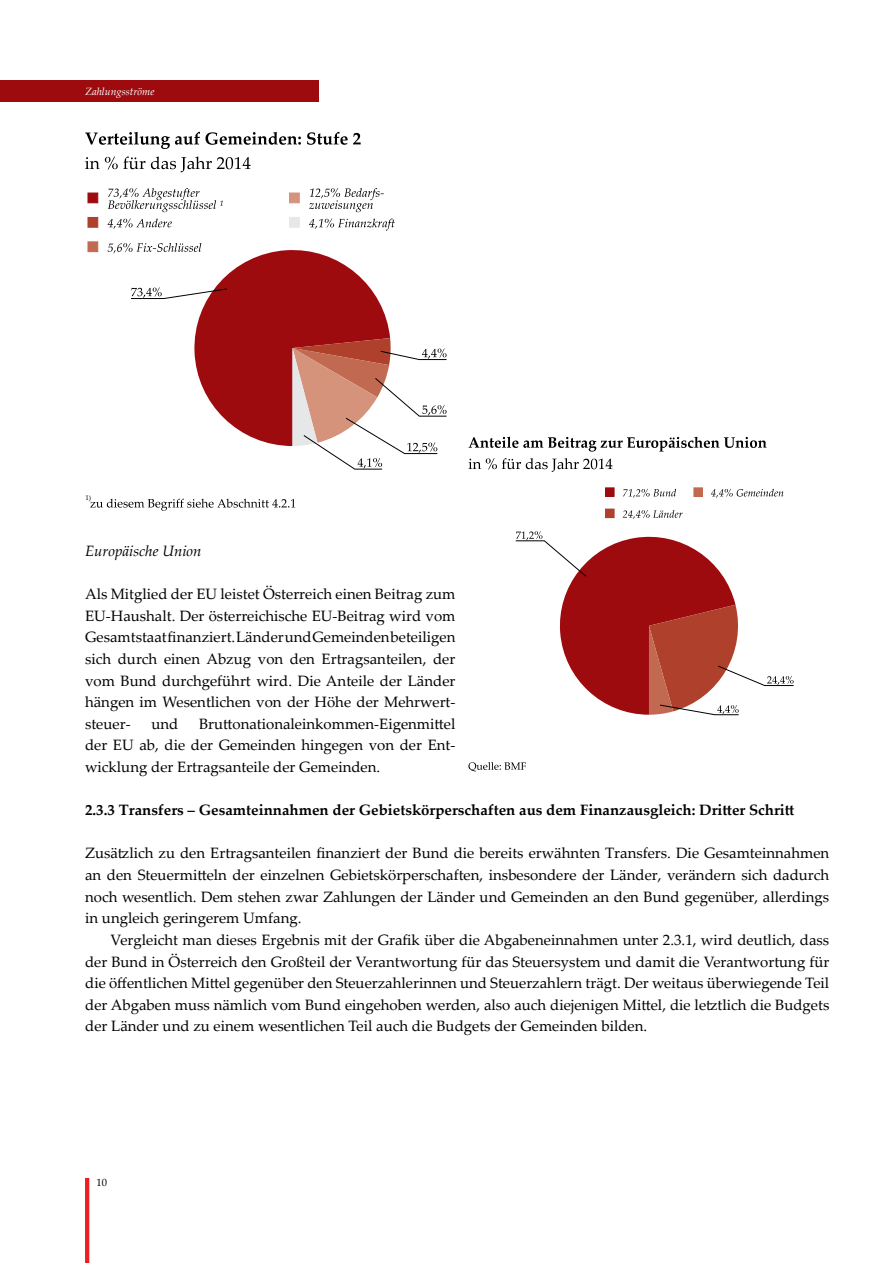
<style>
.page{position:relative;width:893px;height:1263px;background:#fff}
.page>*{position:absolute;margin:0;border:0;box-sizing:border-box;transform-origin:0 0}
.t1{font:15px/21.6px "Palatino Linotype";color:#000;text-align:justify}
.t2{font:700 15px "Palatino Linotype";color:#000}
.t3{font:italic 15px "Palatino Linotype";color:#000}
.t4{font:italic 10.5px "Palatino Linotype";color:#fff}
.t5{font:10.5px "Palatino Linotype";color:#000}
.t6{font:6.9px "Palatino Linotype";color:#000}
</style>
<div class="page">
<hr style="left:85px;top:1178px;width:4px;height:85px;background:#ed1d24">
<div style="left:0;top:81px;width:319px;height:21px;background:#9e0b0f"></div>
<svg style="left:85px;top:156px;width:165px;height:16px"></svg>
<svg style="left:85px;top:132px;width:276px;height:17px"></svg>
<svg style="left:90px;top:499px;width:205px;height:12px"></svg>
<div style="left:88px;top:193px;width:10px;height:10px;background:#9e0b0f;border:1px solid #9e0b0f"></div>
<svg style="left:108px;top:188px;width:115px;height:24px"></svg>
<div style="left:88px;top:217px;width:10px;height:10px;background:#af402b;border:1px solid #af402b"></div>
<svg style="left:108px;top:219px;width:64px;height:10px"></svg>
<div style="left:88px;top:242px;width:10px;height:10px;background:#c26951"></div>
<svg style="left:108px;top:243px;width:339px;height:227px"></svg>
<div style="left:289px;top:193px;width:11px;height:10px;background:#d5937c;border:1px solid #d5937c"></div>
<svg style="left:309px;top:188px;width:75px;height:24px"></svg>
<div style="left:289px;top:217px;width:11px;height:10px;background:#e6e7e8"></div>
<svg style="left:309px;top:219px;width:86px;height:12px"></svg>
<svg style="left:468px;top:458px;width:144px;height:14px"></svg>
<svg style="left:469px;top:437px;width:297px;height:15px"></svg>
<svg style="left:468px;top:762px;width:58px;height:9px"></svg>
<svg style="left:515px;top:531px;width:279px;height:184px"></svg>
<div style="left:606px;top:488px;width:8px;height:8px;background:#9e0b0f"></div>
<div style="left:605px;top:488px;width:9px;height:9px;border:1px solid #9e0b0f"></div>
<svg style="left:623px;top:489px;width:53px;height:9px"></svg>
<div style="left:606px;top:509px;width:8px;height:9px;background:#af402b"></div>
<div style="left:605px;top:509px;width:9px;height:9px;border:1px solid #af402b"></div>
<svg style="left:623px;top:510px;width:60px;height:9px"></svg>
<div style="left:694px;top:488px;width:8px;height:8px;background:#c26951"></div>
<div style="left:694px;top:488px;width:9px;height:9px;border:1px solid #c26951"></div>
<svg style="left:711px;top:489px;width:72px;height:9px"></svg>
<p class="t4" style="left:85px;top:84px;width:71px">Zahlungsströme</p>
<p class="t6" style="left:85px;top:493px;width:7px">1)</p>
<p class="t3" style="left:85px;top:540px;width:118px">Europäische Union</p>
<p class="t1" style="left:85px;top:583px;width:372px">Als Mitglied der EU leistet Österreich einen Beitrag zum EU-Haushalt. Der österreichische EU-Beitrag wird vom Gesamtstaatfinanziert.LänderundGemeindenbeteiligen sich durch einen Abzug von den Ertragsanteilen, der vom Bund durchgeführt wird. Die Anteile der Länder hängen im Wesentlichen von der Höhe der Mehrwert&shy;steuer-</p>
<p class="t1" style="left:85px;top:712px;width:372px;text-indent:114px">Bruttonationaleinkommen-Eigenmittel der EU ab, die der Gemeinden hingegen von der Ent&shy;wicklung der Ertragsanteile der Gemeinden.</p>
<p class="t2" style="left:85px;top:799px;width:711px">2.3.3 Transfers – Gesamteinnahmen der Gebietskörperschaften aus dem Finanzausgleich: Dritter Schritt</p>
<p class="t1" style="left:85px;top:842px;width:746px">Zusätzlich zu den Ertragsanteilen finanziert der Bund die bereits erwähnten Transfers. Die Gesamteinnahmen an den Steuermitteln der einzelnen Gebietskörperschaften, insbesondere der Länder, verändern sich dadurch noch wesentlich. Dem stehen zwar Zahlungen der Länder und Gemeinden an den Bund gegenüber, allerdings in ungleich geringerem Umfang.</p>
<p class="t1" style="left:85px;top:928px;width:746px;text-indent:26px">Vergleicht man dieses Ergebnis mit der Grafik über die Abgabeneinnahmen unter 2.3.1, wird deutlich, dass der Bund in Österreich den Großteil der Verantwortung für das Steuersystem und damit die Verantwortung für die öffentlichen Mittel gegenüber den Steuerzahlerinnen und Steuerzahlern trägt. Der weitaus überwiegende Teil der Abgaben muss nämlich vom Bund eingehoben werden, also auch diejenigen Mittel, die letztlich die Budgets der Länder und zu einem wesentlichen Teil auch die Budgets der Gemeinden bilden.</p>
<p class="t1" style="left:151px;top:712px;width:28px">und</p>
<p class="t5" style="left:97px;top:1174px;width:12px">10</p>
</div>
